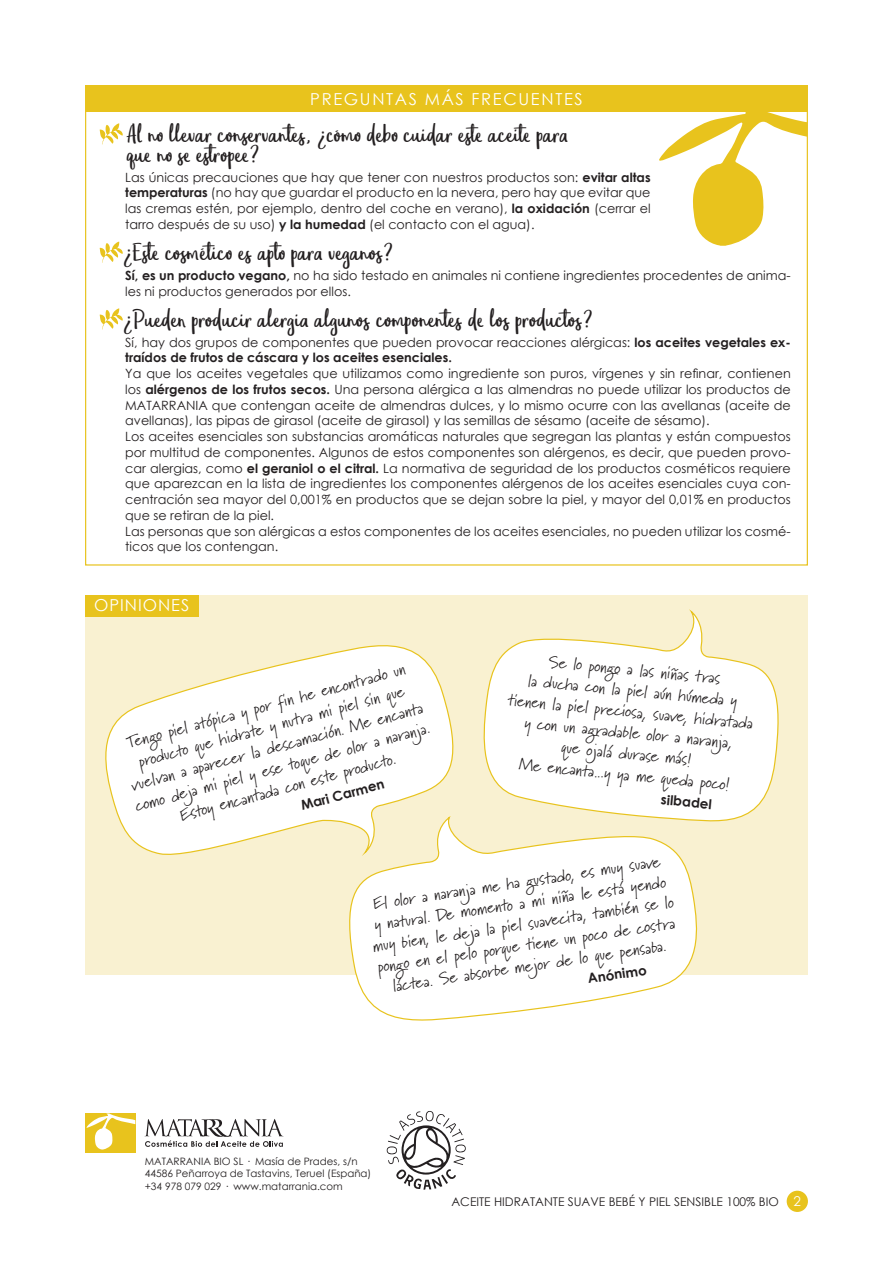
<style>
.page{position:relative;width:893px;height:1263px;background:#fff}
.page>*{position:absolute;margin:0;border:0;box-sizing:border-box;transform-origin:0 0}
.t1{font:27px "Eufoniem One";color:#231f20}
.t2{font:16.5px/21px "Marydale";color:#231f20;text-align:center}
.t3{font:16.5px "Century Gothic";letter-spacing:.1em;color:#fff}
.t4{font:16.5px "Century Gothic";letter-spacing:.06em;color:#fff}
.t5{font:700 13.5px "Century Gothic";color:#231f20}
.t6{font:13.5px "Century Gothic";color:#fff}
.t7{font:12.75px/15.8px "Century Gothic";color:#231f20;text-align:justify}
.t8{font:700 12.75px/15.8px "Century Gothic";color:#231f20}
.t9{font:12px "Century Gothic";color:#231f20}
.t10{font:10.2px/12.3px "Century Gothic";color:#231f20}
.s1{font-weight:700}
.s2{font-weight:400}
</style>
<div class="page">
<div style="left:85px;top:110px;width:723px;height:456px;background:#fff;border:1px solid #e8c31d"></div>
<div style="left:85px;top:85px;width:723px;height:27px;background:#e8c31d"></div>
<svg style="left:100px;top:123px;width:23px;height:22px"></svg>
<div style="left:85px;top:1113px;width:50px;height:40px;background:#e8c31d"></div>
<svg style="left:145px;top:1119px;width:138px;height:28px"></svg>
<svg style="left:86px;top:1113px;width:49px;height:36px"></svg>
<svg style="left:387px;top:1111px;width:79px;height:78px"></svg>
<div style="left:787px;top:1191px;width:21px;height:21px;background:#e8c31d;border-radius:50%"></div>
<div style="left:85px;top:595px;width:723px;height:380px;background:#f9f1d1"></div>
<div style="left:85px;top:595px;width:113px;height:22px;background:#e8c31d"></div>
<svg style="left:105px;top:645px;width:349px;height:210px"></svg>
<svg style="left:341px;top:816px;width:357px;height:205px"></svg>
<svg style="left:479px;top:610px;width:300px;height:222px"></svg>
<svg style="left:659px;top:112px;width:148px;height:134px"></svg>
<svg style="left:100px;top:241px;width:23px;height:22px"></svg>
<svg style="left:100px;top:308px;width:23px;height:22px"></svg>
<p class="t3" style="left:310px;top:87px;width:274px">PREGUNTAS MÁS FRECUENTES</p>
<p class="t1" style="left:127px;top:120px;width:443px">Al no llevar conservantes, ¿cómo debo cuidar este aceite para</p>
<p class="t1" style="left:127px;top:140px;width:134px">que no se estropee?</p>
<p class="t7" style="left:125px;top:169px;width:527px">Las únicas precauciones que hay que tener con nuestros productos son: <span class="s1">evitar altas temperaturas</span> (no hay que guardar el producto en la nevera, pero hay que evitar que las cremas estén, por ejemplo, dentro del coche en verano), <span class="s1">la oxidación</span> (cerrar el tarro después de su uso) <span class="s1">y la humedad</span> (el contacto con el agua).</p>
<p class="t1" style="left:123px;top:238px;width:272px">¿Este cosmético es apto para veganos?</p>
<p class="t7" style="left:125px;top:267px;width:667px"><span class="s1">Sí, es un producto vegano,</span> no ha sido testado en animales ni contiene ingredientes procedentes de anima&shy;les ni productos generados por ellos.</p>
<p class="t1" style="left:123px;top:305px;width:471px">¿Pueden producir alergia algunos componentes de los productos?</p>
<p class="t8" style="left:125px;top:334px;width:667px"><span class="s2">Sí, hay dos grupos de componentes que pueden provocar reacciones alérgicas:</span> los aceites vegetales ex&shy;traídos de frutos de cáscara y los aceites esenciales.</p>
<p class="t7" style="left:125px;top:365px;width:667px">Ya que los aceites vegetales que utilizamos como ingrediente son puros, vírgenes y sin refinar, contienen los <span class="s1">alérgenos de los frutos secos.</span> Una persona alérgica a las almendras no puede utilizar los productos de MATARRANIA que contengan aceite de almendras dulces, y lo mismo ocurre con las avellanas (aceite de avellanas), las pipas de girasol (aceite de girasol) y las semillas de sésamo (aceite de sésamo).</p>
<p class="t7" style="left:125px;top:428px;width:667px">Los aceites esenciales son substancias aromáticas naturales que segregan las plantas y están compuestos por multitud de componentes. Algunos de estos componentes son alérgenos, es decir, que pueden provo&shy;car alergias, como <span class="s1">el geraniol o el citral.</span> La normativa de seguridad de los productos cosméticos requiere que aparezcan en la lista de ingredientes los componentes alérgenos de los aceites esenciales cuya con&shy;centración sea mayor del 0,001% en productos que se dejan sobre la piel, y mayor del 0,01% en productos que se retiran de la piel.</p>
<p class="t7" style="left:125px;top:523px;width:667px">Las personas que son alérgicas a estos componentes de los aceites esenciales, no pueden utilizar los cosmé&shy;ticos que los contengan.</p>
<p class="t4" style="left:94px;top:594px;width:97px">OPINIONES</p>
<p class="t2" style="left:116px;top:735px;width:305px;rotate:-15deg">Tengo piel atópica y por fin he encontrado un producto que hidrate y nutra mi piel sin que vuelvan a aparecer la descamación. Me encanta como deja mi piel y ese toque de olor a naranja.<br>Estoy encantada con este producto.</p>
<p class="t5" style="left:299px;top:796px;width:87px;rotate:-15deg">Mari Carmen</p>
<p class="t2" style="left:512px;top:648px;width:248px;rotate:5deg">Se lo pongo a las niñas tras<br>la ducha con la piel aún húmeda y tienen la piel preciosa, suave, hidratada y con un agradable olor a naranja,<br>que ojalá durase más!<br>Me encanta...y ya me queda poco!</p>
<p class="t5" style="left:662px;top:789px;width:53px;rotate:5deg">silbadel</p>
<p class="t2" style="left:365px;top:893px;width:306px;rotate:-8deg">El olor a naranja me ha gustado, es muy suave<br>y natural. De momento a mi niña le está yendo muy bien, le deja la piel suavecita, también se lo pongo en el pelo porque tiene un poco de costra láctea. Se absorbe mejor de lo que pensaba.</p>
<p class="t5" style="left:586px;top:969px;width:61px;rotate:-9deg">Anónimo</p>
<p class="t10" style="left:145px;top:1155px;width:228px">MATARRANIA BIO SL · Masía de Prades, s/n<br>44586 Peñarroya de Tastavins, Teruel (España) +34 978 079 029 · www.matarrania.com</p>
<p class="t9" style="left:451px;top:1193px;width:329px">ACEITE HIDRATANTE SUAVE BEBÉ Y PIEL SENSIBLE 100% BIO</p>
<p class="t6" style="left:794px;top:1191px;width:9px">2</p>
</div>
